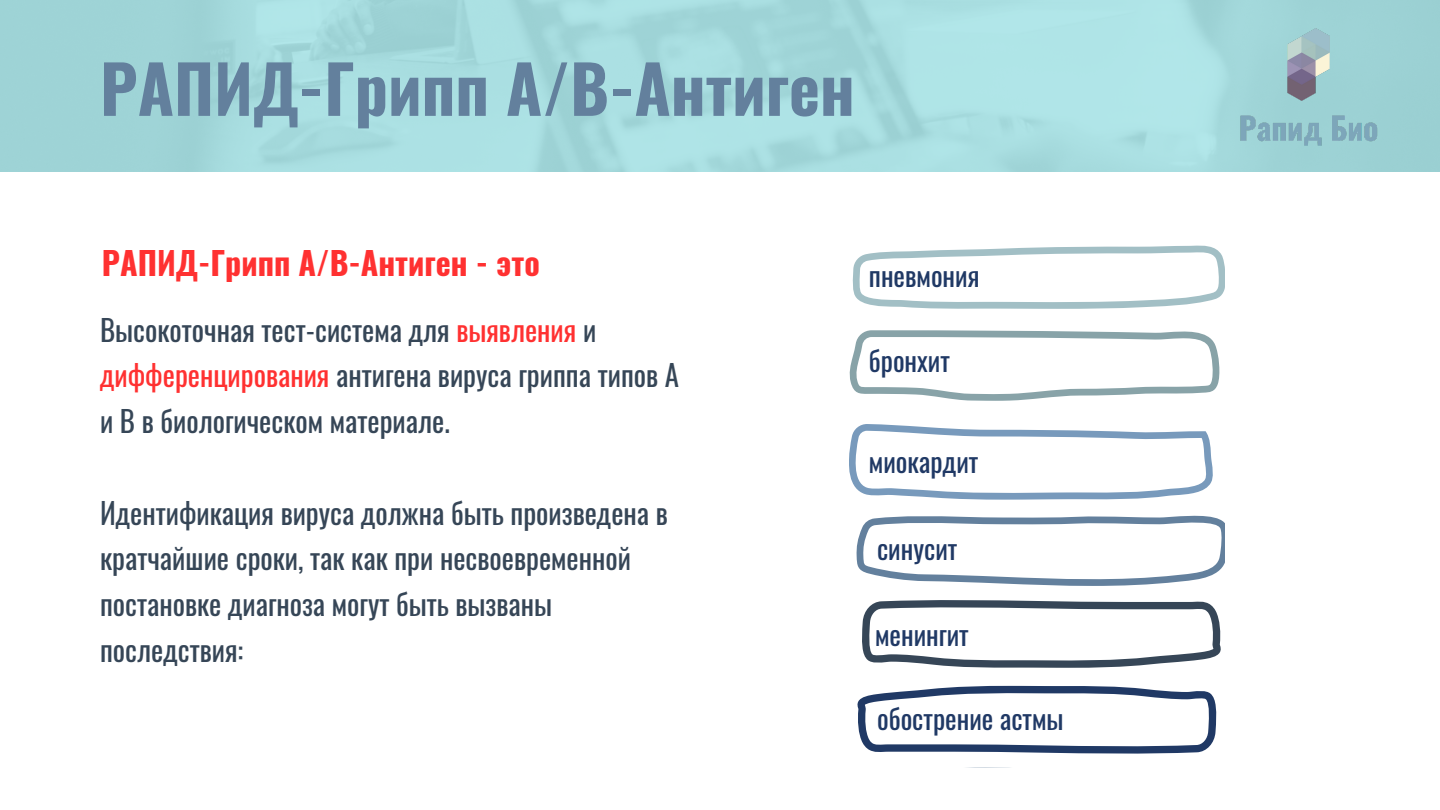
<style>
.page{position:relative;width:1440px;height:810px;background:#fff}
.page>*{position:absolute;margin:0;border:0;box-sizing:border-box;transform-origin:0 0}
.t1{font:700 66px "Oswald";color:#63809d}
.t2{font:700 32px "Oswald";color:#ff3131}
.t3{font:29px/45.8px "Oswald";color:#364657}
.t4{font:27.4px "Oswald";color:#203965}
.s1{color:#ff3131}
</style>
<div class="page">
<svg style="left:852px;top:245px;width:373px;height:64px"></svg>
<svg style="left:849px;top:330px;width:371px;height:71px"></svg>
<svg style="left:849px;top:424px;width:364px;height:76px"></svg>
<svg style="left:856px;top:515px;width:369px;height:71px"></svg>
<svg style="left:862px;top:600px;width:359px;height:68px"></svg>
<svg style="left:857px;top:686px;width:360px;height:68px"></svg>
<img style="left:1230px;top:8px;width:157px;height:158px">
<p class="t1" style="left:100px;top:37px;width:756px">РАПИД-Грипп А/B-Антиген</p>
<p class="t2" style="left:102px;top:238px;width:440px">РАПИД-Грипп А/В-Антиген - это</p>
<p class="t3" style="left:100px;top:306px;width:581px">Высокоточная тест-система для <span class="s1">выявления</span> и <span class="s1">дифференцирования</span> антигена вируса гриппа типов А и В в биологическом материале.</p>
<p class="t3" style="left:100px;top:489px;width:569px">Идентификация вируса должна быть произведена в кратчайшие сроки, так как при несвоевременной постановке диагноза могут быть вызваны последствия:</p>
<p class="t4" style="left:869px;top:254px;width:112px">пневмония</p>
<p class="t4" style="left:869px;top:340px;width:83px">бронхит</p>
<p class="t4" style="left:869px;top:441px;width:111px">миокардит</p>
<p class="t4" style="left:877px;top:527px;width:82px">синусит</p>
<p class="t4" style="left:875px;top:613px;width:95px">менингит</p>
<p class="t4" style="left:877px;top:697px;width:188px">обострение астмы</p>
</div>
